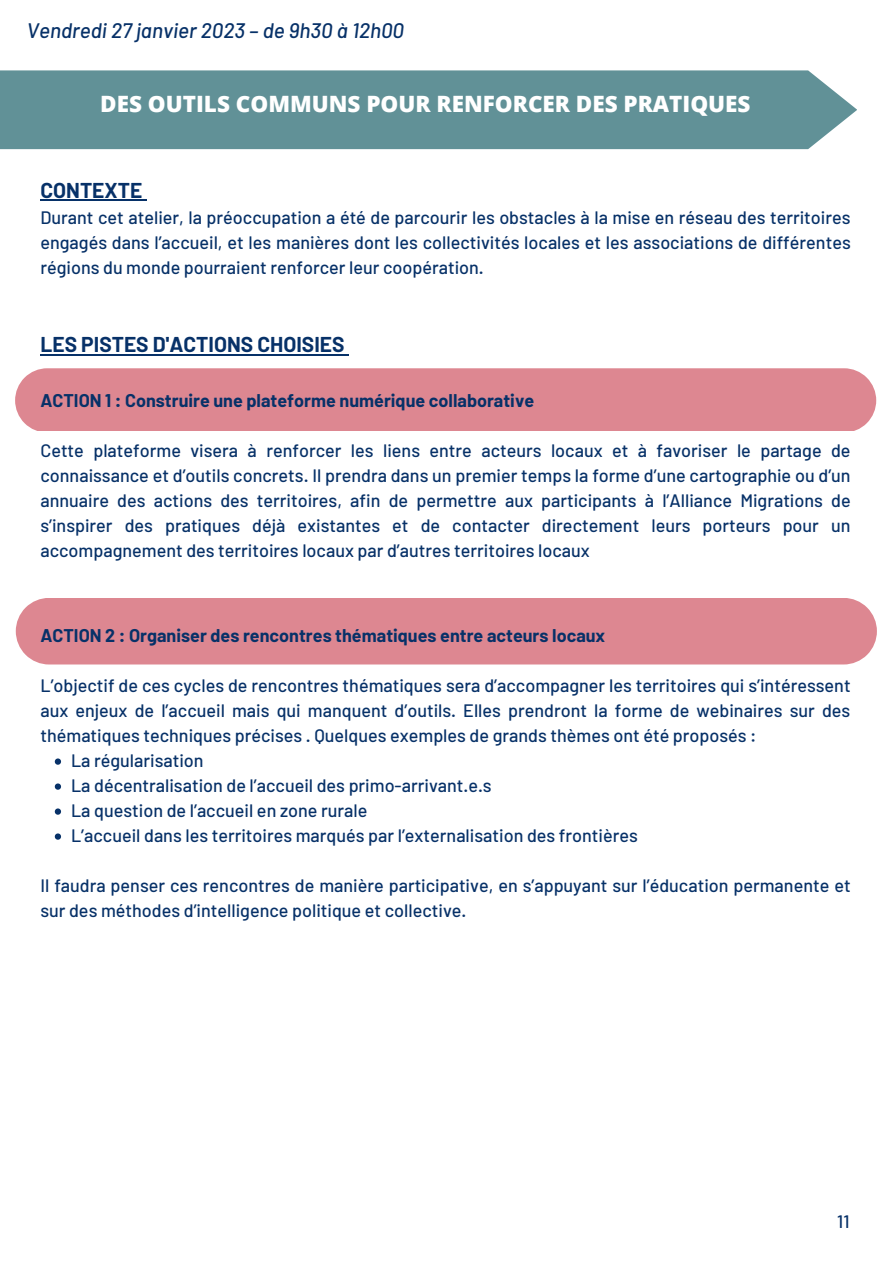
<style>
.page{position:relative;width:893px;height:1264px;background:#fff}
.page>*{position:absolute;margin:0;border:0;box-sizing:border-box;transform-origin:0 0}
.t1{font:800 22.5px "Open Sans";color:#fff}
.t2{font:700 21px "Barlow";color:#073168}
.t3{font:italic 500 21px "Barlow";color:#073168}
.t4{font:500 18px/25px "Barlow";color:#073168;text-align:justify}
.t5{font:700 18px "Barlow";color:#073168}
</style>
<div class="page">
<div style="left:15px;top:368px;width:861px;height:63px;background:#dd8791"></div>
<div style="left:16px;top:598px;width:860px;height:66px;background:#dd8791"></div>
<svg style="left:55px;top:758px;width:6px;height:6px"></svg>
<svg style="left:55px;top:783px;width:6px;height:6px"></svg>
<svg style="left:55px;top:808px;width:6px;height:6px"></svg>
<svg style="left:55px;top:833px;width:6px;height:6px"></svg>
<hr style="left:40px;top:199px;width:102px;height:2px;background:#073168">
<hr style="left:40px;top:353px;width:304px;height:2px;background:#073168">
<div style="left:0;top:70px;width:856px;height:79px;background:#619197"></div>
<p class="t3" style="left:27px;top:17px;width:378px">Vendredi 27 janvier 2023 – de 9h30 à 12h00</p>
<p class="t1" style="left:100px;top:88px;width:652px">DES OUTILS COMMUNS POUR RENFORCER DES PRATIQUES</p>
<p class="t2" style="left:40px;top:177px;width:103px">CONTEXTE</p>
<p class="t4" style="left:40px;top:204px;width:811px">Durant cet atelier, la préoccupation a été de parcourir les obstacles à la mise en réseau des territoires engagés dans l’accueil, et les manières dont les collectivités locales et les associations de différentes régions du monde pourraient renforcer leur coopération.</p>
<p class="t2" style="left:40px;top:331px;width:305px">LES PISTES D'ACTIONS CHOISIES</p>
<p class="t5" style="left:40px;top:389px;width:495px">ACTION 1 : Construire une plateforme numérique collaborative</p>
<p class="t4" style="left:40px;top:437px;width:811px">Cette plateforme visera à renforcer les liens entre acteurs locaux et à favoriser le partage de connaissance et d’outils concrets. Il prendra dans un premier temps la forme d’une cartographie ou d’un annuaire des actions des territoires, afin de permettre aux participants à l’Alliance Migrations de s’inspirer des pratiques déjà existantes et de contacter directement leurs porteurs pour un accompagnement des territoires locaux par d’autres territoires locaux</p>
<p class="t5" style="left:40px;top:624px;width:566px">ACTION 2 : Organiser des rencontres thématiques entre acteurs locaux</p>
<p class="t4" style="left:40px;top:672px;width:811px">L’objectif de ces cycles de rencontres thématiques sera d’accompagner les territoires qui s’intéressent aux enjeux de l’accueil mais qui manquent d’outils. Elles prendront la forme de webinaires sur des thématiques techniques précises . Quelques exemples de grands thèmes ont été proposés :</p>
<p class="t4" style="left:71px;top:747px;width:568px;text-align:left">La régularisation<br>La décentralisation de l’accueil des primo-arrivant.e.s<br>La question de l’accueil en zone rurale<br>L’accueil dans les territoires marqués par l’externalisation des frontières</p>
<p class="t4" style="left:40px;top:872px;width:811px">Il faudra penser ces rencontres de manière participative, en s’appuyant sur l’éducation permanente et sur des méthodes d’intelligence politique et collective.</p>
<p class="t4" style="left:837px;top:1208px;width:14px">11</p>
</div>
